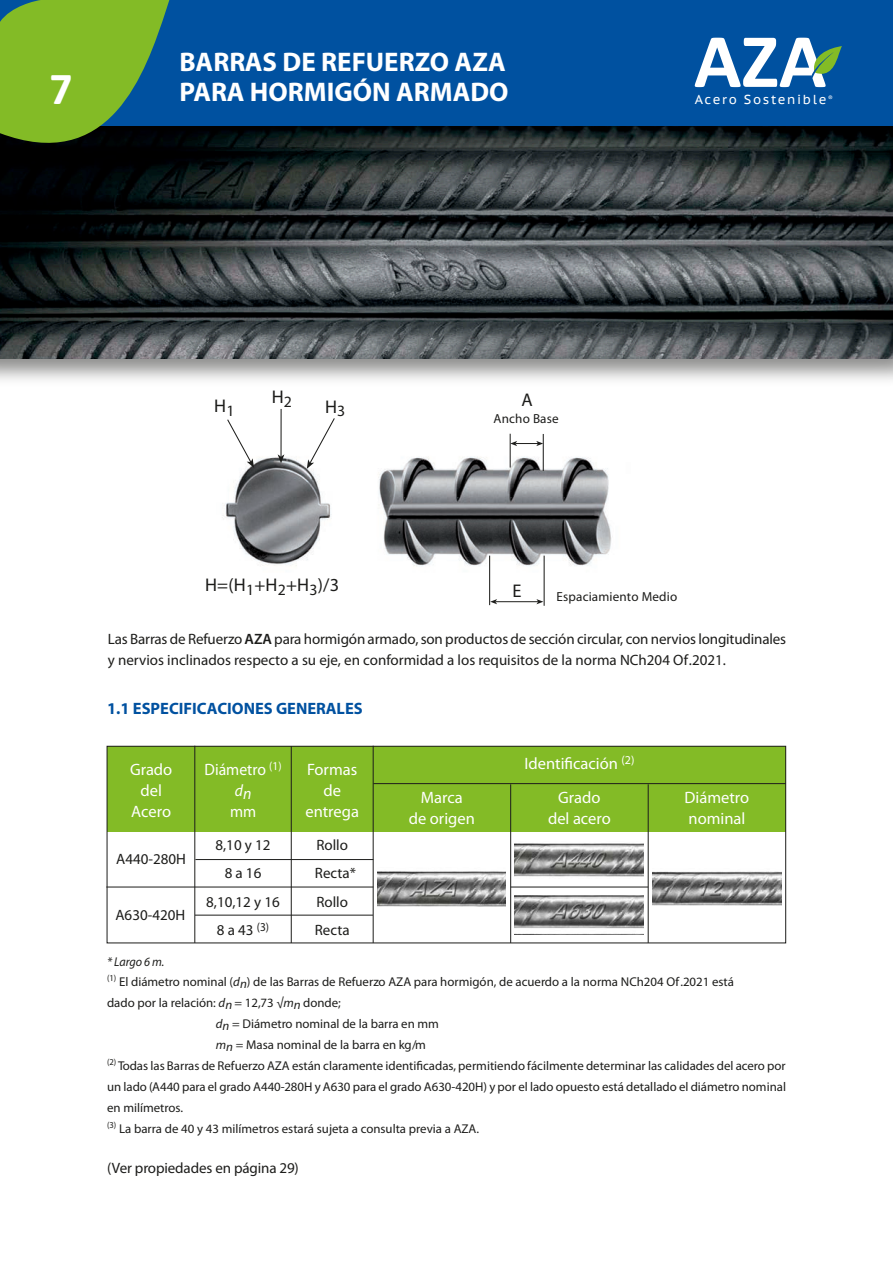
<style>
.page{position:relative;width:893px;height:1263px;background:#fff}
.page>*{position:absolute;margin:0;border:0;box-sizing:border-box;transform-origin:0 0}
.t1{font:700 46.05px "Calibri";color:#fff}
.t2{font:700 27px/30px "Myriad Pro";color:#fff}
.t3{font:18.45px "Myriad Pro";color:#1d1d1b}
.t4{font:16.5px/21px "Myriad Pro";color:#fff;text-align:center}
.t5{font:700 16.5px "Myriad Pro";color:#0051a0}
.t6{font:16.5px/22.8px "Myriad Pro";color:#fff;text-align:center;scale:.95 1}
.t7{font:15px/28.5px "Myriad Pro";letter-spacing:-.005em;color:#1d1d1b}
.t8{font:13.2px "Myriad Pro";letter-spacing:.01em;color:#1d1d1b}
.t9{font:13.05px "PT Sans Caption";letter-spacing:.13em;color:#fff}
.t10{font:12.75px "Myriad Pro";color:#1d1d1b}
.t11{font:italic 12.75px "Myriad Pro";letter-spacing:-.005em;color:#1d1d1b;scale:.95 1}
.t12{font:6.3px "PT Sans Caption";color:#fff}
.s1{font-weight:600}
.s2{font-style:italic}
</style>
<div class="page">
<div style="left:107px;top:746px;width:679px;height:86px;background:#83bb26"></div>
<div style="left:107px;top:746px;width:679px;height:197px;border:1px solid #1d1d1b"></div>
<hr style="left:195px;top:746px;width:1px;height:197px;background:#1d1d1b">
<hr style="left:291px;top:746px;width:1px;height:197px;background:#1d1d1b">
<hr style="left:373px;top:746px;width:1px;height:197px;background:#1d1d1b">
<hr style="left:195px;top:859px;width:178px;height:1px;background:#1d1d1b">
<hr style="left:106px;top:887px;width:267px;height:1px;background:#1d1d1b">
<hr style="left:511px;top:887px;width:137px;height:1px;background:#1d1d1b">
<hr style="left:373px;top:783px;width:413px;height:1px;background:#1d1d1b">
<hr style="left:648px;top:784px;width:1px;height:159px;background:#1d1d1b">
<hr style="left:510px;top:784px;width:1px;height:159px;background:#1d1d1b">
<img style="left:514px;top:843px;width:130px;height:34px">
<img style="left:652px;top:871px;width:129px;height:34px">
<img style="left:514px;top:895px;width:130px;height:39px">
<img style="left:377px;top:871px;width:129px;height:36px">
<hr style="left:195px;top:915px;width:178px;height:1px;background:#1d1d1b">
<img style="left:0;top:125px;width:893px;height:234px">
<div style="left:0;top:0;width:893px;height:125px;background:#0051a0"></div>
<svg style="left:0;top:0;width:169px;height:153px;background:#5f9432"></svg>
<svg style="left:695px;top:38px;width:147px;height:49px"></svg>
<img style="left:220px;top:445px;width:400px;height:138px">
<svg style="left:511px;top:441px;width:32px;height:5px"></svg>
<svg style="left:226px;top:418px;width:110px;height:98px"></svg>
<hr style="left:280px;top:409px;width:2px;height:48px;background:#1d1d1b">
<hr style="left:543px;top:434px;width:1px;height:37px;background:#1d1d1b">
<svg style="left:490px;top:599px;width:7px;height:5px"></svg>
<svg style="left:536px;top:599px;width:7px;height:5px"></svg>
<hr style="left:495px;top:601px;width:43px;height:1px;background:#1d1d1b">
<hr style="left:489px;top:556px;width:1px;height:49px;background:#1d1d1b">
<hr style="left:544px;top:556px;width:1px;height:50px;background:#1d1d1b">
<hr style="left:510px;top:434px;width:1px;height:34px;background:#1d1d1b">
<h1 class="t1" style="left:50px;top:60px;width:25px">7</h1>
<h2 class="t2" style="left:179px;top:47px;width:331px">BARRAS DE REFUERZO AZA<br>PARA HORMIGÓN ARMADO</h2>
<p class="t9" style="left:695px;top:91px;width:133px">Acero Sostenible</p>
<p class="t12" style="left:828px;top:94px;width:6px">®</p>
<h3 class="t3" style="left:214px;top:395px;width:22px">H<sub>1</sub></h3>
<h3 class="t3" style="left:272px;top:387px;width:22px">H<sub>2</sub></h3>
<h3 class="t3" style="left:325px;top:396px;width:22px">H<sub>3</sub></h3>
<h3 class="t3" style="left:521px;top:390px;width:13px">A</h3>
<p class="t8" style="left:494px;top:412px;width:67px">Ancho Base</p>
<h3 class="t3" style="left:205px;top:575px;width:136px">H=(H<sub>1</sub>+H<sub>2</sub>+H<sub>3</sub>)/3</h3>
<h3 class="t3" style="left:512px;top:580px;width:11px">E</h3>
<p class="t8" style="left:557px;top:590px;width:122px">Espaciamiento Medio</p>
<p class="t7" style="left:108px;top:629px;width:680px;line-height:21px">Las Barras de Refuerzo <span class="s1">AZA</span> para hormigón armado, son productos de sección circular, con nervios longitudinales y nervios inclinados respecto a su eje, en conformidad a los requisitos de la norma NCh204 Of.2021.</p>
<p class="t5" style="left:107px;top:699px;width:257px">1.1 ESPECIFICACIONES GENERALES</p>
<p class="t4" style="left:130px;top:759px;width:44px">Grado del<br>Acero</p>
<p class="t6" style="left:205px;top:758px;width:83px">Diámetro <sup>(1) </sup><span class="s2">dn</span></p>
<p class="t6" style="left:230px;top:800px;width:29px">mm</p>
<p class="t7" style="left:116px;top:845px;width:71px">A440-280H</p>
<p class="t7" style="left:115px;top:901px;width:71px">A630-420H</p>
<p class="t11" style="left:107px;top:955px;width:62px">* Largo 6 m.</p>
<p class="t7" style="left:206px;top:831px;width:75px;text-align:center">8,10 y 12<br>8 a 16<br>8,10,12 y 16<br>8 a 43 <sup>(3)</sup></p>
<p class="t4" style="left:305px;top:759px;width:55px">Formas de entrega</p>
<p class="t7" style="left:315px;top:831px;width:43px">Rollo<br>Recta*<br>Rollo<br>Recta</p>
<p class="t4" style="left:525px;top:753px;width:111px">Identificación <sup>(2)</sup></p>
<p class="t4" style="left:409px;top:787px;width:68px">Marca<br>de origen</p>
<p class="t4" style="left:548px;top:787px;width:64px">Grado del acero</p>
<p class="t4" style="left:685px;top:787px;width:66px;text-align:left">Diámetro nominal</p>
<p class="t10" style="left:107px;top:974px;width:628px"><sup>(1)</sup> El diámetro nominal (<span class="s2">dn</span>) de las Barras de Refuerzo AZA para hormigón, de acuerdo a la norma NCh204 Of.2021 está</p>
<p class="t10" style="left:107px;top:995px;width:235px">dado por la relación: <span class="s2">dn</span> = 12,73 √<span class="s2">mn</span> donde;</p>
<p class="t10" style="left:216px;top:1016px;width:225px"><span class="s2">dn</span> = Diámetro nominal de la barra en mm</p>
<p class="t10" style="left:216px;top:1037px;width:212px"><span class="s2">mn</span> = Masa nominal de la barra en kg/m</p>
<p class="t10" style="left:107px;top:1058px;width:680px"><sup>(2)</sup> Todas las Barras de Refuerzo AZA están claramente identificadas, permitiendo fácilmente determinar las calidades del acero por</p>
<p class="t10" style="left:107px;top:1079px;width:680px">un lado (A440 para el grado A440-280H y A630 para el grado A630-420H) y por el lado opuesto está detallado el diámetro nominal</p>
<p class="t10" style="left:107px;top:1100px;width:78px">en milímetros.</p>
<p class="t10" style="left:107px;top:1121px;width:374px"><sup>(3)</sup> La barra de 40 y 43 milímetros estará sujeta a consulta previa a AZA.</p>
<p class="t7" style="left:107px;top:1154px;width:193px">(Ver propiedades en página 29)</p>
</div>
